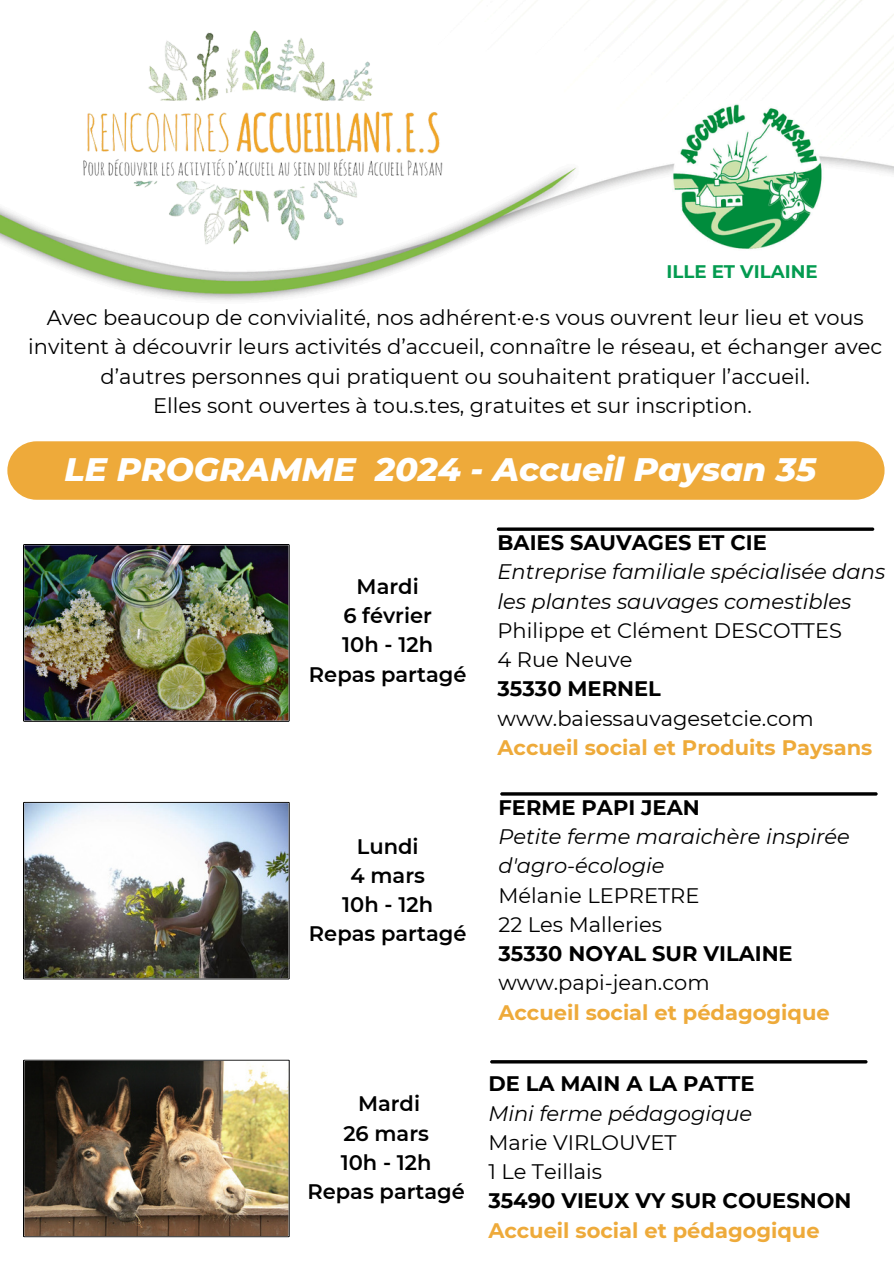
<style>
.page{position:relative;width:894px;height:1264px;background:#fff}
.page>*{position:absolute;margin:0;border:0;box-sizing:border-box;transform-origin:0 0}
.t1{font:italic 800 33.15px "Montserrat";color:#fff}
.t2{font:21px/29.2px "Montserrat";color:#000}
.t3{font:italic 21px/29.2px "Montserrat";color:#000}
.t4{font:700 21px/29.2px "Montserrat";color:#000}
.t5{font:600 21px/29.2px "Montserrat";color:#000;text-align:center}
.t6{font:700 18.15px "Montserrat";color:#039b50}
.s1{font-weight:700;font-style:normal}
.s2{font-style:normal}
.s3{font-weight:700;font-style:normal;color:#eeaa3a}
.s4{font-weight:700}
.s5{font-style:italic}
.s6{font-weight:700;color:#eeaa3a}
.s7{font-weight:400;font-style:italic}
.s8{font-weight:400}
.s9{color:#eeaa3a}
</style>
<div class="page">
<div style="left:7px;top:441px;width:877px;height:59px;background:#eeaa3a;border-radius:29px"></div>
<img style="left:23px;top:801px;width:267px;height:178px">
<img style="left:23px;top:544px;width:267px;height:177px">
<img style="left:23px;top:1059px;width:267px;height:178px">
<svg style="left:496px;top:527px;width:378px;height:4px"></svg>
<hr style="left:490px;top:1060px;width:377px;height:3px;background:#000;border-radius:2px">
<hr style="left:500px;top:792px;width:377px;height:3px;background:#000;border-radius:2px">
<img style="left:0;top:0;width:893px;height:301px">
<img style="left:32px;top:16px;width:445px;height:233px">
<h2 class="t6" style="left:666px;top:261px;width:153px">ILLE ET VILAINE</h2>
<p class="t2" style="left:28px;top:303px;width:855px;text-align:center">Avec beaucoup de convivialité, nos adhérent·e·s vous ouvrent leur lieu et vous invitent à découvrir leurs activités d’accueil, connaître le réseau, et échanger avec d’autres personnes qui pratiquent ou souhaitent pratiquer l’accueil.<br>Elles sont ouvertes à tou.s.tes, gratuites et sur inscription.</p>
<p class="t1" style="left:64px;top:449px;width:753px">LE PROGRAMME 2024 - Accueil Paysan 35</p>
<p class="t5" style="left:309px;top:571px;width:159px">Mardi<br>6 février<br>10h - 12h<br>Repas partagé</p>
<h3 class="t5" style="left:309px;top:831px;width:159px">Lundi<br>4 mars<br>10h - 12h<br>Repas partagé</h3>
<p class="t5" style="left:307px;top:1089px;width:159px">Mardi<br>26 mars<br>10h - 12h<br>Repas partagé</p>
<h2 class="t3" style="left:497px;top:528px;width:389px"><span class="s1">BAIES SAUVAGES ET CIE<br></span>Entreprise familiale spécialisée dans les plantes sauvages comestibles<br><span class="s2">Philippe et Clément DESCOTTES<br>4 Rue Neuve<br></span><span class="s1">35330 MERNEL </span><span class="s2">www.baiessauvagesetcie.com<br></span><span class="s3">Accueil social et Produits Paysans</span></h2>
<p class="t2" style="left:498px;top:792px;width:353px"><span class="s4">FERME PAPI JEAN<br></span><span class="s5">Petite ferme maraichère inspirée d'agro-écologie<br></span>Mélanie LEPRETRE<br>22 Les Malleries<br><span class="s4">35330 NOYAL SUR VILAINE </span>www.papi-jean.com<br><span class="s6">Accueil social et pédagogique</span></p>
<h3 class="t4" style="left:488px;top:1069px;width:364px">DE LA MAIN A LA PATTE<br><span class="s7">Mini ferme pédagogique<br></span><span class="s8">Marie VIRLOUVET<br>1 Le Teillais<br></span>35490 VIEUX VY SUR COUESNON<br><span class="s9">Accueil social et pédagogique</span></h3>
</div>
